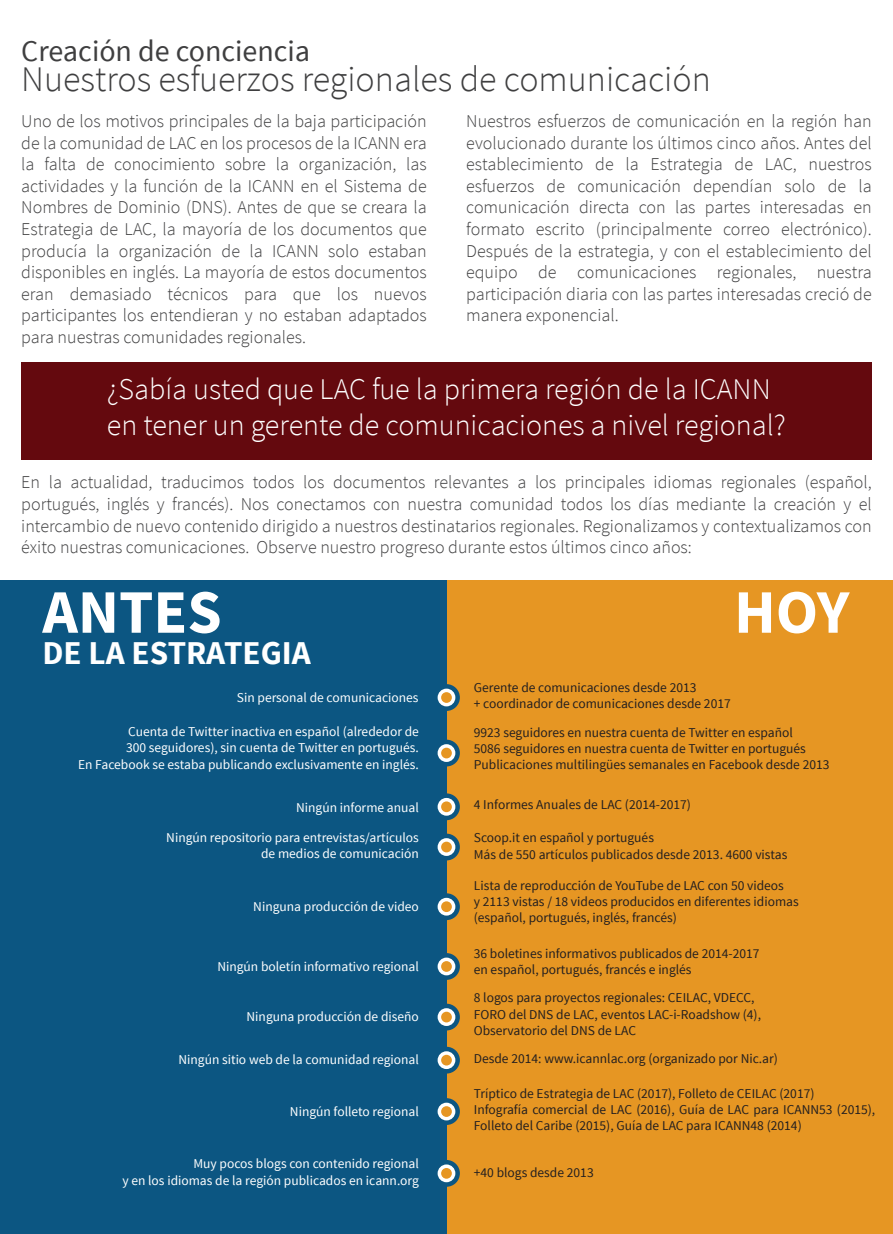
<style>
.page{position:relative;width:893px;height:1234px;background:#fff}
.page>*{position:absolute;margin:0;border:0;box-sizing:border-box;transform-origin:0 0}
.t1{font:700 61.8px "Source Sans Pro";color:#fff}
.t2{font:300 36px "Source Sans Pro";color:#3f3f40}
.t3{font:700 33.3px "Source Sans Pro";color:#fff}
.t4{font:300 30px/36px "Source Sans Pro";color:#fff}
.t5{font:30px "Source Sans Pro";color:#3f3f40}
.t6{font:300 18px/21.6px "Source Sans Pro";color:#3f3f40;text-align:justify}
.t7{font:13.5px/16.2px "Source Sans Pro";color:#231f20}
.t8{font:13.5px/16.2px "Source Sans Pro";color:#fff;text-align:right}
</style>
<div class="page">
<div style="left:21px;top:362px;width:851px;height:97px;background:#64090e"></div>
<div style="left:446px;top:580px;width:447px;height:653px;background:#e69623"></div>
<div style="left:0;top:580px;width:446px;height:653px;background:#0c5682"></div>
<svg style="left:437px;top:684px;width:23px;height:26px"></svg>
<div style="left:441px;top:692px;width:11px;height:10px;background:#e69623;border-radius:50%"></div>
<svg style="left:437px;top:739px;width:23px;height:27px"></svg>
<div style="left:441px;top:747px;width:11px;height:11px;background:#e69623;border-radius:50%"></div>
<svg style="left:437px;top:833px;width:23px;height:27px"></svg>
<div style="left:441px;top:841px;width:11px;height:11px;background:#e69623;border-radius:50%"></div>
<svg style="left:437px;top:893px;width:23px;height:26px"></svg>
<div style="left:441px;top:901px;width:11px;height:10px;background:#e69623;border-radius:50%"></div>
<svg style="left:437px;top:952px;width:23px;height:27px"></svg>
<svg style="left:441px;top:960px;width:11px;height:11px"></svg>
<svg style="left:437px;top:1003px;width:23px;height:27px"></svg>
<div style="left:441px;top:1011px;width:11px;height:11px;background:#e69623;border-radius:50%"></div>
<svg style="left:437px;top:1046px;width:23px;height:27px"></svg>
<div style="left:441px;top:1054px;width:11px;height:11px;background:#e69623;border-radius:50%"></div>
<svg style="left:437px;top:1159px;width:23px;height:27px"></svg>
<svg style="left:441px;top:1167px;width:11px;height:11px"></svg>
<svg style="left:437px;top:1097px;width:23px;height:27px"></svg>
<svg style="left:441px;top:1105px;width:11px;height:11px"></svg>
<svg style="left:437px;top:793px;width:23px;height:27px"></svg>
<div style="left:441px;top:801px;width:11px;height:11px;background:#e69623;border-radius:50%"></div>
<h3 class="t5" style="left:21px;top:32px;width:290px">Creación de conciencia</h3>
<h2 class="t2" style="left:21px;top:57px;width:691px">Nuestros esfuerzos regionales de comunicación</h2>
<p class="t6" style="left:21px;top:110px;width:407px">Uno de los motivos principales de la baja participación de la comunidad de LAC en los procesos de la ICANN era la falta de conocimiento sobre la organización, las actividades y la función de la ICANN en el Sistema de Nombres de Dominio (DNS). Antes de que se creara la Estrategia de LAC, la mayoría de los documentos que producía la organización de la ICANN solo estaban disponibles en inglés. La mayoría de estos documentos eran demasiado técnicos para que los nuevos participantes los entendieran y no estaban adaptados para nuestras comunidades regionales.</p>
<p class="t6" style="left:466px;top:110px;width:407px">Nuestros esfuerzos de comunicación en la región han evolucionado durante los últimos cinco años. Antes del establecimiento de la Estrategia de LAC, nuestros esfuerzos de comunicación dependían solo de la comunicación directa con las partes interesadas en formato escrito (principalmente correo electrónico).<br>Después de la estrategia, y con el establecimiento del equipo de comunicaciones regionales, nuestra participación diaria con las partes interesadas creció de manera exponencial.</p>
<h3 class="t4" style="left:107px;top:371px;width:680px">¿Sabía usted que LAC fue la primera región de la ICANN en tener un gerente de comunicaciones a nivel regional?</h3>
<p class="t6" style="left:21px;top:471px;width:852px">En la actualidad, traducimos todos los documentos relevantes a los principales idiomas regionales (español, portugués, inglés y francés). Nos conectamos con nuestra comunidad todos los días mediante la creación y el intercambio de nuevo contenido dirigido a nuestros destinatarios regionales. Regionalizamos y contextualizamos con éxito nuestras comunicaciones. Observe nuestro progreso durante estos últimos cinco años:</p>
<h1 class="t1" style="left:42px;top:572px;width:181px">ANTES</h1>
<h3 class="t3" style="left:42px;top:631px;width:270px">DE LA ESTRATEGIA</h3>
<p class="t8" style="left:237px;top:689px;width:183px">Sin personal de comunicaciones</p>
<h1 class="t1" style="left:734px;top:572px;width:117px">HOY</h1>
<p class="t7" style="left:474px;top:679px;width:258px">Gerente de comunicaciones desde 2013<br>+ coordinador de comunicaciones desde 2017</p>
<p class="t8" style="left:78px;top:723px;width:342px">Cuenta de Twitter inactiva en español (alrededor de<br>300 seguidores), sin cuenta de Twitter en portugués.<br>En Facebook se estaba publicando exclusivamente en inglés.</p>
<p class="t7" style="left:474px;top:724px;width:357px">9923 seguidores en nuestra cuenta de Twitter en español<br>5086 seguidores en nuestra cuenta de Twitter en portugués<br>Publicaciones multilingües semanales en Facebook desde 2013</p>
<p class="t8" style="left:166px;top:792px;width:254px;line-height:29.7px">Ningún informe anual<br>Ningún repositorio para entrevistas/artículos</p>
<p class="t8" style="left:261px;top:845px;width:159px">de medios de comunicación</p>
<p class="t8" style="left:253px;top:898px;width:167px">Ninguna producción de video</p>
<p class="t8" style="left:217px;top:957px;width:203px">Ningún boletín informativo regional</p>
<p class="t8" style="left:247px;top:1008px;width:174px">Ninguna producción de diseño</p>
<p class="t7" style="left:474px;top:796px;width:219px">4 Informes Anuales de LAC (2014-2017)</p>
<p class="t7" style="left:474px;top:829px;width:315px">Scoop.it en español y portugués<br>Más de 550 artículos publicados desde 2013. 4600 vistas</p>
<p class="t7" style="left:474px;top:877px;width:326px">Lista de reproducción de YouTube de LAC con 50 videos<br>y 2113 vistas / 18 videos producidos en diferentes idiomas (español, portugués, inglés, francés)</p>
<p class="t7" style="left:474px;top:945px;width:287px">36 boletines informativos publicados de 2014-2017 en español, portugués, francés e inglés</p>
<p class="t7" style="left:474px;top:989px;width:289px">8 logos para proyectos regionales: CEILAC, VDECC,<br>FORO del DNS de LAC, eventos LAC-i-Roadshow (4),<br>Observatorio del DNS de LAC</p>
<p class="t8" style="left:178px;top:1051px;width:242px">Ningún sitio web de la comunidad regional</p>
<p class="t7" style="left:474px;top:1050px;width:306px">Desde 2014: www.icannlac.org (organizado por Nic.ar)</p>
<p class="t8" style="left:290px;top:1102px;width:130px">Ningún folleto regional</p>
<p class="t7" style="left:474px;top:1085px;width:403px">Tríptico de Estrategia de LAC (2017), Folleto de CEILAC (2017)<br>Infografía comercial de LAC (2016), Guía de LAC para ICANN53 (2015),<br>Folleto del Caribe (2015), Guía de LAC para ICANN48 (2014)</p>
<p class="t8" style="left:122px;top:1155px;width:298px">Muy pocos blogs con contenido regional<br>y en los idiomas de la región publicados en icann.org</p>
<p class="t7" style="left:474px;top:1164px;width:121px">+40 blogs desde 2013</p>
</div>
